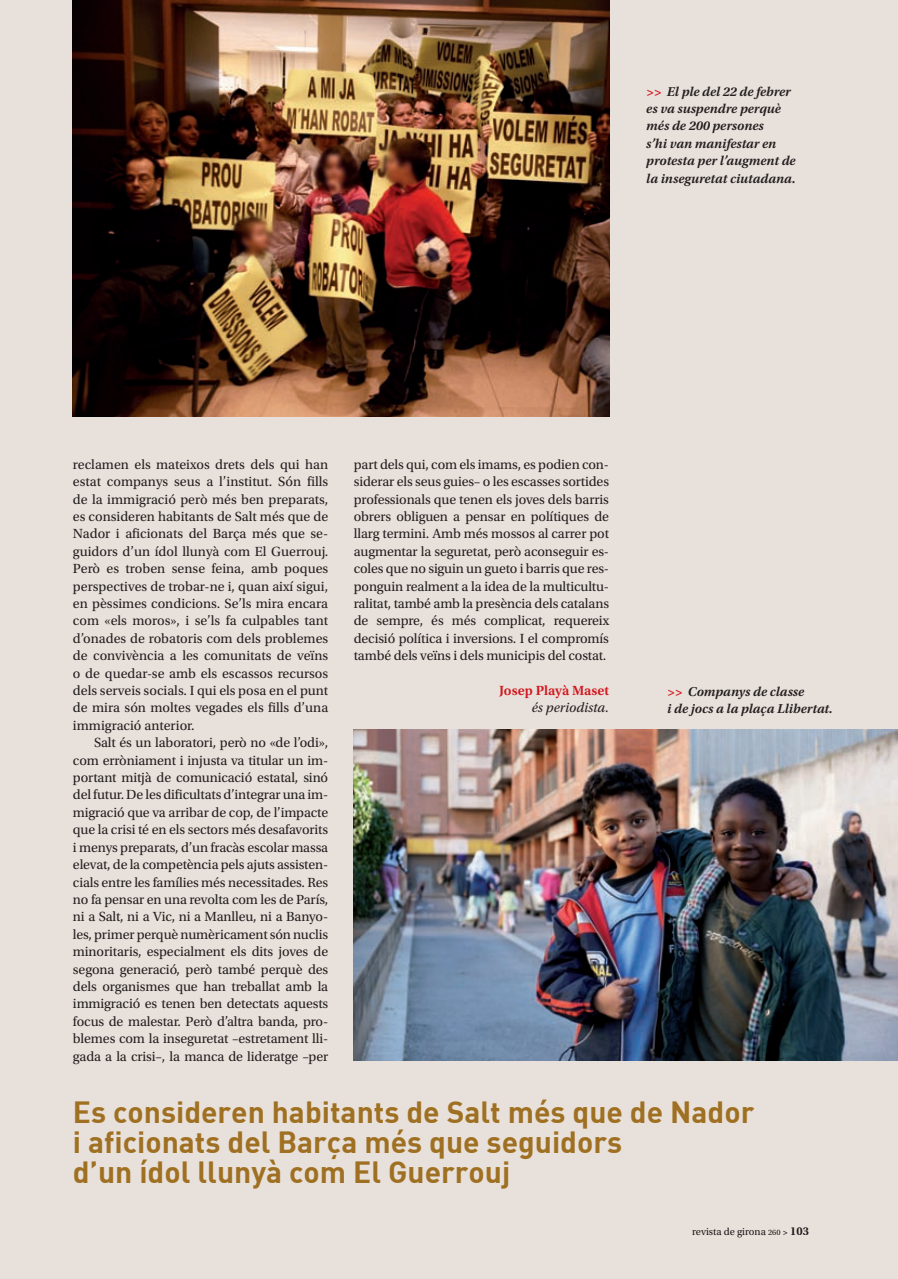
<style>
.page{position:relative;width:898px;height:1279px;background:#fff}
.page>*{position:absolute;margin:0;border:0;box-sizing:border-box;transform-origin:0 0}
.t1{font:30px/30px "DIN Bold";color:#9f7021}
.t2{font:13.95px/17.4px "Utopia Std";letter-spacing:-.01em;color:#231f20;text-align:justify}
.t3{font:600 13.95px "Utopia Std";color:#d2161e}
.t4{font:italic 13.95px "Utopia Std";color:#231f20}
.t5{font:italic 600 13.5px/17.4px "Utopia Std";color:#231f20}
.t6{font:10.5px "Utopia Std";color:#231f20}
.s1{color:#d2161e}
.s2{font-size:8.25px}
.s3{font-weight:600;font-size:9px}
.s4{font-weight:600;font-size:12px}
</style>
<div class="page">
<div style="left:1px;top:0;width:896px;height:1278px;background:#e8e0da"></div>
<div style="left:692px;top:1227px;width:73px;height:9px;background:#e8e0da"></div>
<div style="left:768px;top:1229px;width:12px;height:5px;background:#e8e0da"></div>
<svg style="left:783px;top:1230px;width:4px;height:4px"></svg>
<div style="left:787px;top:1226px;width:21px;height:8px;background:#e8e0da"></div>
<hr style="left:0;top:0;width:1px;height:1278px;background:#e8e0da">
<img style="left:73px;top:0;width:536px;height:416px">
<img style="left:354px;top:729px;width:543px;height:331px">
<svg style="left:893px;top:1275px;width:5px;height:4px"></svg>
<p class="t5" style="left:646px;top:83px;width:151px"><span class="s1">&gt;&gt;</span> El ple del 22 de febrer es va suspendre perquè més de 200 persones<br>s’hi van manifestar en protesta per l’augment de la inseguretat ciutadana.</p>
<p class="t2" style="left:73px;top:456px;width:257px">reclamen els mateixos drets dels qui han estat companys seus a l’institut. Són fills de la immigració però més ben preparats, es consideren habitants de Salt més que de Nador i aficionats del Barça més que se&shy;guidors d’un ídol llunyà com El Guerrouj.<br>Però es troben sense feina, amb poques perspectives de trobar-ne i, quan així sigui, en pèssimes condicions. Se’ls mira encara com «els moros», i se’ls fa culpables tant d’onades de robatoris com dels problemes de convivència a les comunitats de veïns o de quedar-se amb els escassos recursos dels serveis socials. I qui els posa en el punt de mira són moltes vegades els fills d’una immigració anterior.</p>
<p class="t2" style="left:73px;top:734px;width:257px;text-indent:21px">Salt és un laboratori, però no «de l’odi», com erròniament i injusta va titular un im&shy;portant mitjà de comunicació estatal, sinó del futur. De les dificultats d’integrar una im&shy;migració que va arribar de cop, de l’impacte que la crisi té en els sectors més desafavorits i menys preparats, d’un fracàs escolar massa elevat, de la competència pels ajuts assisten&shy;cials entre les famílies més necessitades. Res no fa pensar en una revolta com les de París, ni a Salt, ni a Vic, ni a Manlleu, ni a Banyo&shy;les, primer perquè numèricament són nuclis minoritaris, especialment els dits joves de segona generació, però també perquè des dels organismes que han treballat amb la immigració es tenen ben detectats aquests focus de malestar. Però d’altra banda, pro&shy;blemes com la inseguretat –estretament lli&shy;gada a la crisi–, la manca de lideratge –per</p>
<p class="t2" style="left:354px;top:456px;width:257px">part dels qui, com els imams, es podien con&shy;siderar els seus guies– o les escasses sortides professionals que tenen els joves dels barris obrers obliguen a pensar en polítiques de llarg termini. Amb més mossos al carrer pot augmentar la seguretat, però aconseguir es&shy;coles que no siguin un gueto i barris que res&shy;ponguin realment a la idea de la multicultu&shy;ralitat, també amb la presència dels catalans de sempre, és més complicat, requereix decisió política i inversions. I el compromís també dels veïns i dels municipis del costat.</p>
<p class="t3" style="left:499px;top:682px;width:111px">Josep Playà Maset</p>
<p class="t4" style="left:531px;top:700px;width:79px">és periodista.</p>
<p class="t5" style="left:667px;top:682px;width:167px"><span class="s1">&gt;&gt;</span> Companys de classe<br>i de jocs a la plaça Llibertat.</p>
<h1 class="t1" style="left:73px;top:1095px;width:683px">Es consideren habitants de Salt més que de Nador i aficionats del Barça més que seguidors<br>d’un ídol llunyà com El Guerrouj</h1>
<p class="t6" style="left:692px;top:1225px;width:118px">revista de girona <span class="s2">260</span> <span class="s3">&gt;</span> <span class="s4">103</span></p>
</div>
